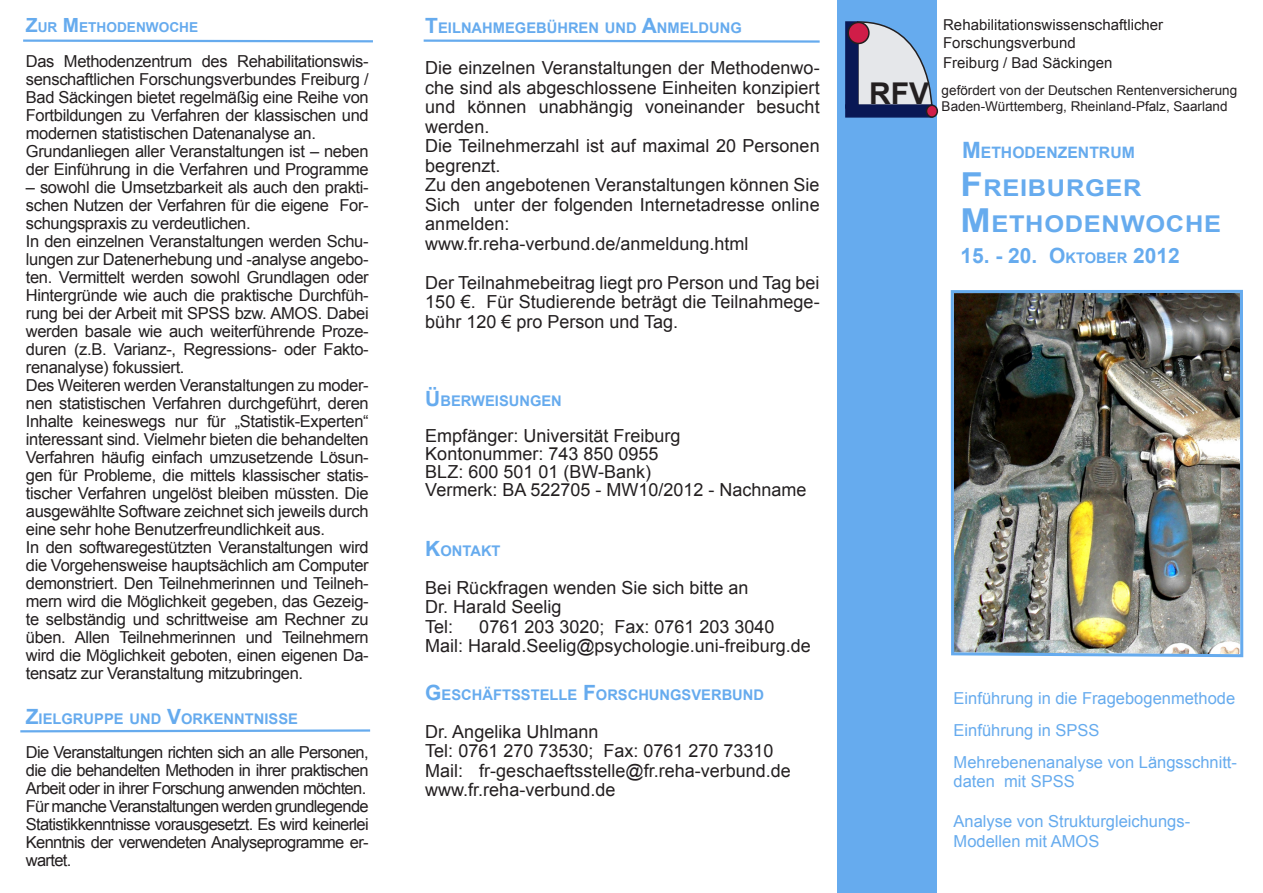
<style>
.page{position:relative;width:1263px;height:893px;background:#fff}
.page>*{position:absolute;margin:0;border:0;box-sizing:border-box;transform-origin:0 0}
.t1{font:700 30px "Arial";color:#231f20}
.t2{font:700 23.1px "Arial";letter-spacing:.03em;color:#66abee;scale:1.1 1}
.t3{font:700 21px "Arial";color:#66abee}
.t4{font:18px/19.5px "Arial";color:#231f20;text-align:justify}
.t5{font:16.5px/18px "Arial";letter-spacing:-.02em;color:#231f20;text-align:justify}
.t6{font:16.5px/19.8px "Arial";color:#66abee}
.t7{font:700 15.75px "Arial";color:#66abee}
.t8{font:15px "Arial";color:#231f20}
.t9{font:700 14.7px "Arial";color:#66abee}
.t10{font:700 13.65px "Arial";color:#66abee}
.t11{font:13.5px/16.2px "Arial";color:#231f20}
.s1{font-size:19.5px}
.s2{font-size:21px}
.s3{font-size:22.5px}
.s4{font-size:33px}
.s5{font-size:14.7px}
</style>
<div class="page">
<svg style="left:423px;top:39px;width:397px;height:4px"></svg>
<svg style="left:23px;top:39px;width:350px;height:4px"></svg>
<div style="left:838px;top:0;width:99px;height:893px;background:#66abee"></div>
<svg style="left:20px;top:729px;width:351px;height:4px"></svg>
<svg style="left:858px;top:21px;width:75px;height:83px"></svg>
<div style="left:845px;top:21px;width:13px;height:88px;background:#091855;border:2px solid #091855"></div>
<div style="left:845px;top:104px;width:88px;height:14px;background:#091855;border:2px solid #091855"></div>
<div style="left:926px;top:105px;width:11px;height:12px;background:#d01d48;border-radius:50%"></div>
<div style="left:926px;top:105px;width:12px;height:13px;border:2px solid #231f20;border-radius:50%"></div>
<div style="left:848px;top:22px;width:21px;height:21px;background:#d01d48;border-radius:50%"></div>
<div style="left:847px;top:22px;width:23px;height:22px;border:2px solid #231f20;border-radius:50%"></div>
<img style="left:950px;top:289px;width:294px;height:369px">
<p class="t10" style="left:26px;top:18px;width:174px"><span class="s1">Z</span>UR <span class="s1">M</span> ETHODENWOCHE</p>
<p class="t5" style="left:26px;top:52px;width:344px">Das Methodenzentrum des Rehabilitationswis&shy;senschaftlichen Forschungsverbundes Freiburg / Bad Säckingen bietet regelmäßig eine Reihe von Fortbildungen zu Verfahren der klassischen und modernen statistischen Datenanalyse an.</p>
<p class="t5" style="left:26px;top:142px;width:344px">Grundanliegen aller Veranstaltungen ist – neben der Einführung in die Verfahren und Programme</p>
<p class="t5" style="left:26px;top:178px;width:344px">– sowohl die Umsetzbarkeit als auch den prakti&shy;schen Nutzen der Verfahren für die eigene For&shy;schungspraxis zu verdeutlichen.</p>
<p class="t5" style="left:26px;top:232px;width:344px">In den einzelnen Veranstaltungen werden Schu&shy;lungen zur Datenerhebung und -analyse angebo&shy;ten. Vermittelt werden sowohl Grundlagen oder Hintergründe wie auch die praktische Durchfüh&shy;rung bei der Arbeit mit SPSS bzw. AMOS. Dabei werden basale wie auch weiterführende Proze&shy;duren (z.B. Varianz-, Regressions- oder Fakto&shy;renanalyse) fokussiert.</p>
<p class="t5" style="left:26px;top:376px;width:344px">Des Weiteren werden Veranstaltungen zu moder&shy;nen statistischen Verfahren durchgeführt, deren Inhalte keineswegs nur für „Statistik-Experten“ interessant sind. Vielmehr bieten die behandelten Verfahren häufig einfach umzusetzende Lösun&shy;gen für Probleme, die mittels klassischer statis&shy;tischer Verfahren ungelöst bleiben müssten. Die ausgewählte Software zeichnet sich jeweils durch eine sehr hohe Benutzerfreundlichkeit aus.</p>
<p class="t5" style="left:26px;top:538px;width:344px">In den softwaregestützten Veranstaltungen wird die Vorgehensweise hauptsächlich am Computer demonstriert. Den Teilnehmerinnen und Teilneh&shy;mern wird die Möglichkeit gegeben, das Gezeig&shy;te selbständig und schrittweise am Rechner zu üben. Allen Teilnehmerinnen und Teilnehmern wird die Möglichkeit geboten, einen eigenen Da&shy;tensatz zur Veranstaltung mitzubringen.</p>
<p class="t9" style="left:26px;top:709px;width:274px"><span class="s2">Z</span>IELGRUPPE UND <span class="s2">V</span>ORKENNTNISSE</p>
<p class="t5" style="left:26px;top:744px;width:344px">Die Veranstaltungen richten sich an alle Personen, die die behandelten Methoden in ihrer praktischen Arbeit oder in ihrer Forschung anwenden möchten.</p>
<p class="t5" style="left:26px;top:798px;width:344px">Für manche Veranstaltungen werden grundlegende Statistikkenntnisse vorausgesetzt. Es wird keinerlei Kenntnis der verwendeten Analyseprogramme er&shy;wartet.</p>
<p class="t9" style="left:425px;top:19px;width:318px"><span class="s2">T</span>EILNAHMEGEBÜHREN UND <span class="s2">A</span>NMELDUNG</p>
<p class="t4" style="left:425px;top:59px;width:396px">Die einzelnen Veranstaltungen der Methodenwo&shy;che sind als abgeschlossene Einheiten konzipiert und können unabhängig voneinander besucht werden.</p>
<p class="t4" style="left:425px;top:137px;width:396px">Die Teilnehmerzahl ist auf maximal 20 Personen begrenzt.</p>
<p class="t4" style="left:425px;top:176px;width:396px">Zu den angebotenen Veranstaltungen können Sie Sich unter der folgenden Internetadresse online anmelden:</p>
<p class="t4" style="left:425px;top:234px;width:325px">www.fr.reha-verbund.de/anmeldung.html</p>
<p class="t4" style="left:425px;top:273px;width:396px">Der Teilnahmebeitrag liegt pro Person und Tag bei 150 €. Für Studierende beträgt die Teilnahmege&shy;bühr 120 € pro Person und Tag.</p>
<p class="t9" style="left:425px;top:391px;width:138px"><span class="s2">Ü</span> BERWEISUNGEN</p>
<p class="t4" style="left:425px;top:426px;width:257px">Empfänger: Universität Freiburg</p>
<p class="t4" style="left:425px;top:444px;width:235px">Kontonummer: 743 850 0955</p>
<p class="t4" style="left:425px;top:462px;width:227px">BLZ: 600 501 01 (BW-Bank)</p>
<p class="t4" style="left:425px;top:480px;width:383px">Vermerk: BA 522705 - MW10/2012 - Nachname</p>
<p class="t9" style="left:425px;top:541px;width:66px"><span class="s2">K</span>ONTAKT</p>
<p class="t4" style="left:425px;top:578px;width:325px">Bei Rückfragen wenden Sie sich bitte an</p>
<p class="t4" style="left:425px;top:597px;width:138px">Dr. Harald Seelig</p>
<p class="t4" style="left:425px;top:617px;width:30px">Tel:</p>
<p class="t4" style="left:479px;top:617px;width:297px">0761 203 3020; Fax: 0761 203 3040</p>
<p class="t4" style="left:425px;top:636px;width:387px">Mail: Harald.Seelig@psychologie.uni-freiburg.de</p>
<p class="t9" style="left:425px;top:685px;width:340px"><span class="s2">G</span> ESCHÄFTSSTELLE <span class="s2">F</span>ORSCHUNGSVERBUND</p>
<p class="t4" style="left:425px;top:722px;width:175px">Dr. Angelika Uhlmann</p>
<p class="t4" style="left:425px;top:741px;width:350px">Tel: 0761 270 73530; Fax: 0761 270 73310</p>
<p class="t4" style="left:425px;top:761px;width:367px">Mail: fr-geschaeftsstelle@fr.reha-verbund.de</p>
<p class="t4" style="left:425px;top:780px;width:192px">www.fr.reha-verbund.de</p>
<p class="t1" style="left:869px;top:73px;width:61px">RFV</p>
<p class="t8" style="left:943px;top:15px;width:222px">Rehabilitationswissenschaftlicher</p>
<p class="t8" style="left:943px;top:33px;width:134px">Forschungsverbund</p>
<p class="t8" style="left:943px;top:53px;width:171px">Freiburg / Bad Säckingen</p>
<p class="t11" style="left:942px;top:82px;width:297px">gefördert von der Deutschen Rentenversicherung<br>Baden-Württemberg, Rheinland-Pfalz, Saarland</p>
<p class="t7" style="left:962px;top:143px;width:174px"><span class="s3">M</span> ETHODENZENTRUM</p>
<p class="t2" style="left:960px;top:173px;width:166px"><span class="s4">F</span>REIBURGER</p>
<p class="t2" style="left:960px;top:209px;width:238px"><span class="s4">M</span> ETHODENWOCHE</p>
<p class="t3" style="left:960px;top:242px;width:221px">15. - 20. O<span class="s5">KTOBER</span> 2012</p>
<p class="t6" style="left:954px;top:689px;width:283px">Einführung in die Fragebogenmethode</p>
<p class="t6" style="left:954px;top:720px;width:147px">Einführung in SPSS</p>
<p class="t6" style="left:954px;top:752px;width:285px">Mehrebenenanalyse von Längsschnitt&shy;daten mit SPSS</p>
<p class="t6" style="left:954px;top:812px;width:238px">Analyse von Strukturgleichungs-<br>Modellen mit AMOS</p>
</div>
